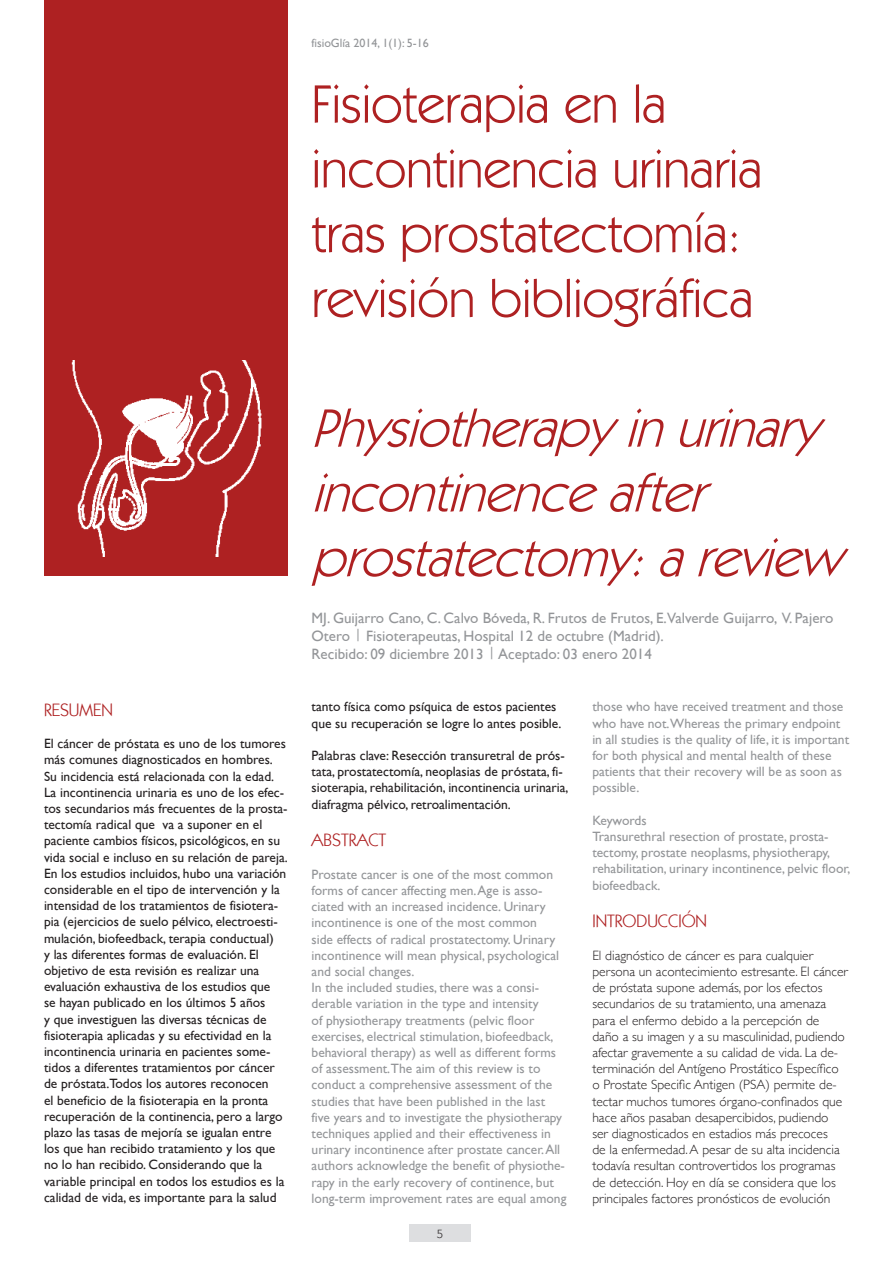
<style>
.page{position:relative;width:893px;height:1263px;background:#fff}
.page>*{position:absolute;margin:0;border:0;box-sizing:border-box;transform-origin:0 0}
.t1{font:54px/64.8px "Kabel IT Cby BT";color:#ae2122}
.t2{font:italic 54px/64.8px "Kabel IT Cby BT";color:#ae2122}
.t3{font:18px "Kabel IT Cby BT";color:#ae2122}
.t4{font:15px/18px "Gill Sans";color:#939598}
.t5{font:13.5px/16.2px "Gill Sans";color:#231f20}
.t6{font:13.5px/16.2px "Gill Sans";color:#939598}
.t7{font:300 13.5px/16.2px "Gill Sans";color:#231f20}
.t8{font:12px "Gill Sans";color:#939598}
.t9{font:12px "Kabel IT Cby BT";color:#231f20}
</style>
<div class="page">
<div style="left:409px;top:1224px;width:62px;height:18px;background:#dddee0"></div>
<div style="left:44px;top:0;width:244px;height:576px;background:#ae2122"></div>
<img style="left:71px;top:360px;width:191px;height:196px">
<p class="t8" style="left:311px;top:36px;width:119px">fisioGlía 2014, 1(1): 5-16</p>
<p class="t1" style="left:312px;top:70px;width:452px">Fisioterapia en la incontinencia urinaria tras prostatectomía: revisión bibliográfica</p>
<p class="t3" style="left:44px;top:698px;width:70px">RESUMEN</p>
<p class="t5" style="left:44px;top:735px;width:245px">El cáncer de próstata es uno de los tumores más comunes diagnosticados en hombres.<br>Su incidencia está relacionada con la edad.<br>La incontinencia urinaria es uno de los efec&shy;tos secundarios más frecuentes de la prosta&shy;tectomía radical que va a suponer en el paciente cambios físicos, psicológicos, en su vida social e incluso en su relación de pareja.<br>En los estudios incluidos, hubo una variación considerable en el tipo de intervención y la intensidad de los tratamientos de fisiotera&shy;pia (ejercicios de suelo pélvico, electroesti&shy;mulación, biofeedback, terapia conductual)<br>y las diferentes formas de evaluación. El objetivo de esta revisión es realizar una evaluación exhaustiva de los estudios que<br>se hayan publicado en los últimos 5 años<br>y que investiguen las diversas técnicas de fisioterapia aplicadas y su efectividad en la incontinencia urinaria en pacientes some&shy;tidos a diferentes tratamientos por cáncer de próstata.Todos los autores reconocen<br>el beneficio de la fisioterapia en la pronta recuperación de la continencia, pero a largo plazo las tasas de mejoría se igualan entre los que han recibido tratamiento y los que no lo han recibido. Considerando que la variable principal en todos los estudios es la calidad de vida, es importante para la salud</p>
<p class="t2" style="left:312px;top:394px;width:548px">Physiotherapy inurinary incontinenceafter prostatectomy:areview</p>
<p class="t4" style="left:312px;top:608px;width:523px">MJ. Guijarro Cano, C. Calvo Bóveda, R. Frutos de Frutos, E.Valverde Guijarro, V. Pajero<br>Otero | Fisioterapeutas, Hospital 12 de octubre (Madrid).</p>
<p class="t4" style="left:312px;top:644px;width:342px">Recibido: 09 diciembre 2013 | Aceptado: 03 enero 2014</p>
<p class="t5" style="left:312px;top:699px;width:251px">tanto física como psíquica de estos pacientes que su recuperación se logre lo antes posible.</p>
<p class="t5" style="left:312px;top:747px;width:258px">Palabras clave: Resección transuretral de prós&shy;tata, prostatectomía, neoplasias de próstata, fi&shy;sioterapia, rehabilitación, incontinencia urinaria, diafragma pélvico, retroalimentación.</p>
<p class="t3" style="left:312px;top:829px;width:76px">ABSTRACT</p>
<p class="t6" style="left:312px;top:866px;width:249px">Prostate cancer is one of the most common forms of cancer affecting men. Age is asso&shy;ciated with an increased incidence. Urinary incontinence is one of the most common side effects of radical prostatectomy. Urinary incontinence will mean physical, psychological and social changes.</p>
<p class="t6" style="left:312px;top:979px;width:256px">In the included studies, there was a consi&shy;derable variation in the type and intensity<br>of physiotherapy treatments (pelvic floor exercises, electrical stimulation, biofeedback, behavioral therapy) as well as different forms of assessment.The aim of this review is to conduct a comprehensive assessment of the studies that have been published in the last five years and to investigate the physiotherapy techniques applied and their effectiveness in urinary incontinence after prostate cancer. All authors acknowledge the benefit of physiothe&shy;rapy in the early recovery of continence, but long-term improvement rates are equal among</p>
<p class="t9" style="left:437px;top:1226px;width:8px">5</p>
<p class="t6" style="left:592px;top:699px;width:258px">those who have received treatment and those who have not.Whereas the primary endpoint in all studies is the quality of life, it is important for both physical and mental health of these patients that their recovery will be as soon as possible.</p>
<p class="t6" style="left:592px;top:812px;width:56px">Keywords</p>
<p class="t6" style="left:592px;top:828px;width:260px">Transurethral resection of prostate, prosta&shy;tectomy, prostate neoplasms, physiotherapy, rehabilitation, urinary incontinence, pelvic floor, biofeedback.</p>
<p class="t3" style="left:592px;top:910px;width:116px">INTRODUCCIÓN</p>
<p class="t7" style="left:592px;top:947px;width:257px">El diagnóstico de cáncer es para cualquier persona un acontecimiento estresante. El cáncer de próstata supone además, por los efectos secundarios de su tratamiento, una amenaza para el enfermo debido a la percepción de daño a su imagen y a su masculinidad, pudiendo afectar gravemente a su calidad de vida. La de&shy;terminación del Antígeno Prostático Específico o Prostate Specific Antigen (PSA) permite de&shy;tectar muchos tumores órgano-confinados que hace años pasaban desapercibidos, pudiendo<br>ser diagnosticados en estadios más precoces<br>de la enfermedad. A pesar de su alta incidencia todavía resultan controvertidos los programas de detección. Hoy en día se considera que los principales factores pronósticos de evolución</p>
</div>
